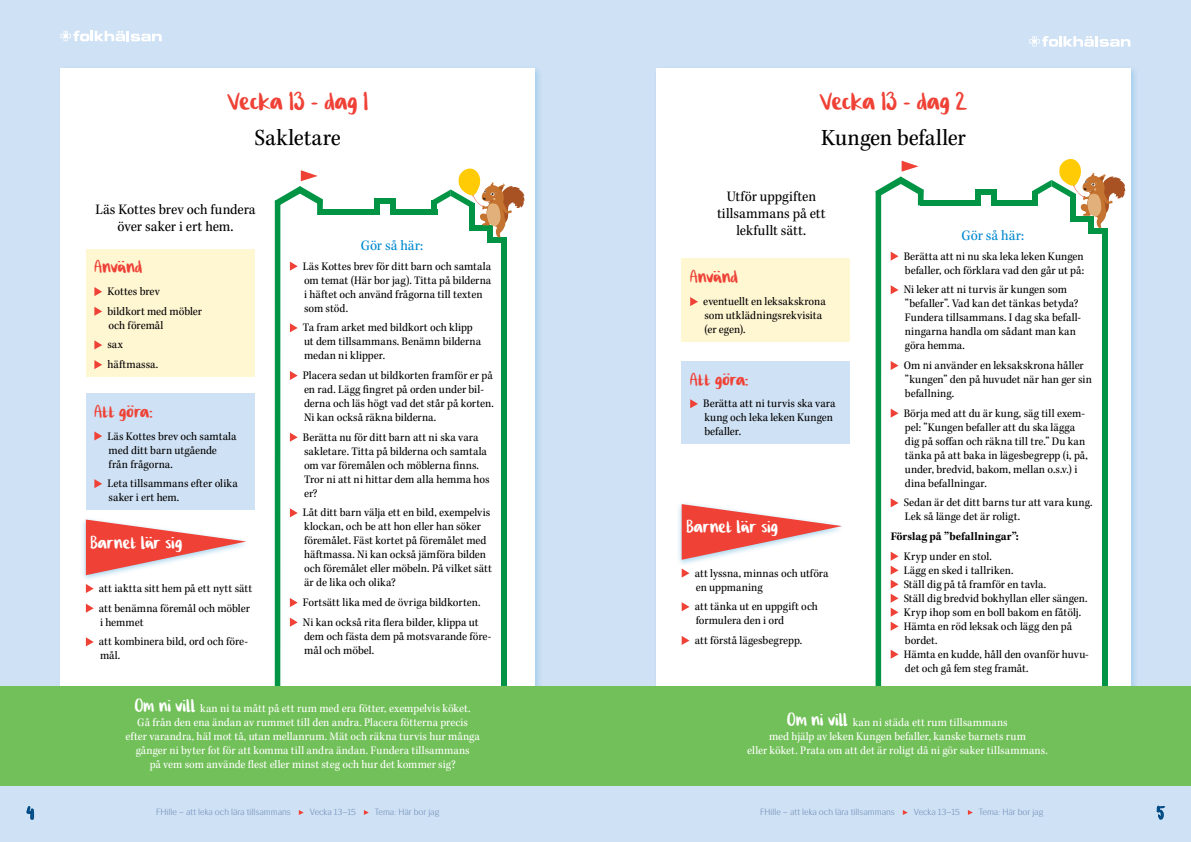
<style>
.page{position:relative;width:1191px;height:842px;background:#fff}
.page>*{position:absolute;margin:0;border:0;box-sizing:border-box;transform-origin:0 0}
.t1{font:32px "Cilla F Hscript";color:#ef4136}
.t2{font:24px "Kepler Std Scn";letter-spacing:-.005em;color:#000}
.t3{font:23px "Cilla F Hscript";color:#ef4136}
.t4{font:23px "Cilla F Hscript";letter-spacing:.005em;color:#fff}
.t5{font:22px "Cilla F Hscript";color:#004b85}
.t6{font:15px/17px "Kepler Std Scn";color:#000;text-align:center}
.t7{font:15px "Kepler Std Scn";color:#0089cf}
.t8{font:12px/14px "Kepler Std Scn";color:#000}
.t9{font:12px/14px "Kepler Std Scn";color:#fff;text-align:center}
.t10{font:12px "Kepler Std Bold Scn";letter-spacing:.005em;color:#000}
.t11{font:300 9px "Siri";color:#6e8db8}
.s1{font-family:"Cilla F Hscript";font-size:23px}
</style>
<div class="page">
<div style="left:0;top:0;width:595px;height:842px;background:#cfe1f4"></div>
<div style="left:595px;top:0;width:596px;height:842px;background:#cfe1f4"></div>
<div style="left:58px;top:65px;width:485px;height:717px;background:#0089cf;opacity:.2"></div>
<div style="left:61px;top:68px;width:474px;height:706px;background:#fff"></div>
<svg style="left:26px;top:806px;width:9px;height:14px"></svg>
<svg style="left:1156px;top:805px;width:9px;height:15px"></svg>
<div style="left:653px;top:65px;width:485px;height:717px;background:#0089cf;opacity:.2"></div>
<div style="left:656px;top:68px;width:474px;height:706px;background:#fff"></div>
<svg style="left:61px;top:31px;width:101px;height:10px"></svg>
<svg style="left:1029px;top:36px;width:101px;height:11px"></svg>
<svg style="left:902px;top:810px;width:5px;height:5px"></svg>
<svg style="left:968px;top:810px;width:4px;height:5px"></svg>
<svg style="left:299px;top:810px;width:5px;height:5px"></svg>
<svg style="left:364px;top:810px;width:5px;height:5px"></svg>
<div style="left:80px;top:516px;width:170px;height:66px;background:#1c90cf;opacity:.4"></div>
<svg style="left:86px;top:519px;width:160px;height:56px"></svg>
<svg style="left:86px;top:584px;width:8px;height:9px"></svg>
<svg style="left:86px;top:604px;width:8px;height:9px"></svg>
<svg style="left:86px;top:637px;width:8px;height:9px"></svg>
<div style="left:676px;top:501px;width:170px;height:66px;background:#1c90cf;opacity:.4"></div>
<svg style="left:681px;top:504px;width:161px;height:56px"></svg>
<svg style="left:681px;top:568px;width:8px;height:10px"></svg>
<svg style="left:681px;top:602px;width:8px;height:9px"></svg>
<svg style="left:681px;top:636px;width:8px;height:9px"></svg>
<div style="left:86px;top:249px;width:168px;height:128px;background:#fff6d2"></div>
<svg style="left:94px;top:287px;width:8px;height:9px"></svg>
<svg style="left:94px;top:307px;width:8px;height:9px"></svg>
<svg style="left:94px;top:340px;width:8px;height:9px"></svg>
<svg style="left:94px;top:360px;width:8px;height:9px"></svg>
<div style="left:681px;top:259px;width:169px;height:83px;background:#fff6d2"></div>
<svg style="left:690px;top:297px;width:8px;height:9px"></svg>
<div style="left:86px;top:393px;width:168px;height:117px;background:#cfe1f4"></div>
<svg style="left:94px;top:431px;width:8px;height:9px"></svg>
<svg style="left:94px;top:479px;width:8px;height:9px"></svg>
<div style="left:681px;top:361px;width:169px;height:83px;background:#cfe1f4"></div>
<svg style="left:690px;top:399px;width:8px;height:9px"></svg>
<div style="left:501px;top:238px;width:6px;height:484px;background:#009444"></div>
<div style="left:487px;top:238px;width:20px;height:5px;background:#009444"></div>
<div style="left:319px;top:209px;width:60px;height:6px;background:#009444"></div>
<div style="left:393px;top:210px;width:44px;height:5px;background:#009444"></div>
<div style="left:374px;top:199px;width:22px;height:5px;background:#009444"></div>
<div style="left:390px;top:199px;width:6px;height:16px;background:#009444"></div>
<div style="left:374px;top:199px;width:5px;height:16px;background:#009444"></div>
<svg style="left:431px;top:168px;width:94px;height:70px"></svg>
<svg style="left:275px;top:170px;width:48px;height:516px"></svg>
<div style="left:1102px;top:228px;width:5px;height:485px;background:#009444"></div>
<div style="left:1088px;top:228px;width:19px;height:5px;background:#009444"></div>
<div style="left:919px;top:200px;width:61px;height:5px;background:#009444"></div>
<div style="left:993px;top:200px;width:45px;height:5px;background:#009444"></div>
<div style="left:974px;top:189px;width:22px;height:6px;background:#009444"></div>
<div style="left:991px;top:189px;width:5px;height:16px;background:#009444"></div>
<div style="left:974px;top:189px;width:6px;height:16px;background:#009444"></div>
<svg style="left:1032px;top:159px;width:93px;height:69px"></svg>
<svg style="left:875px;top:161px;width:48px;height:525px"></svg>
<div style="left:0;top:686px;width:1191px;height:99px;background:#72c059"></div>
<h1 class="t1" style="left:227px;top:83px;width:142px">Vecka 13 - dag 1</h1>
<h2 class="t2" style="left:254px;top:124px;width:88px">Sakletare</h2>
<p class="t6" style="left:95px;top:201px;width:162px">Läs Kottes brev och fundera över saker i ert hem.</p>
<h3 class="t3" style="left:94px;top:254px;width:49px">Använd</h3>
<p class="t8" style="left:107px;top:282px;width:96px;line-height:19.7px">Kottes brev<br>bildkort med möbler</p>
<p class="t8" style="left:107px;top:316px;width:58px;line-height:19.7px">och föremål sax häftmassa.</p>
<h3 class="t3" style="left:94px;top:398px;width:60px">Att göra:</h3>
<p class="t8" style="left:107px;top:429px;width:131px">Läs Kottes brev och samtala med ditt barn utgående från frågorna.</p>
<p class="t8" style="left:107px;top:477px;width:132px">Leta tillsammans efter olika saker i ert hem.</p>
<h3 class="t4" style="left:91px;top:529px;width:93px">Barnet lär sig</h3>
<p class="t8" style="left:99px;top:579px;width:155px;line-height:19.7px">att iaktta sitt hem på ett nytt sätt att benämna föremål och möbler</p>
<p class="t8" style="left:99px;top:612px;width:151px;line-height:19.7px">i hemmet<br>att kombinera bild, ord och före-</p>
<p class="t8" style="left:100px;top:649px;width:22px">mål.</p>
<p class="t7" style="left:361px;top:237px;width:64px">Gör så här:</p>
<p class="t8" style="left:303px;top:259px;width:190px">Läs Kottes brev för ditt barn och samtala om temat (Här bor jag). Titta på bilderna i häftet och använd frågorna till texten som stöd.</p>
<p class="t8" style="left:303px;top:321px;width:180px">Ta fram arket med bildkort och klipp ut dem tillsammans. Benämn bilderna medan ni klipper.</p>
<p class="t8" style="left:303px;top:369px;width:192px">Placera sedan ut bildkorten framför er på en rad. Lägg fingret på orden under bil&shy;derna och läs högt vad det står på korten.<br>Ni kan också räkna bilderna.</p>
<p class="t8" style="left:303px;top:430px;width:188px">Berätta nu för ditt barn att ni ska vara sakletare. Titta på bilderna och samtala om var föremålen och möblerna finns.<br>Tror ni att ni hittar dem alla hemma hos er?</p>
<p class="t8" style="left:303px;top:506px;width:190px">Låt ditt barn välja ett en bild, exempelvis klockan, och be att hon eller han söker föremålet. Fäst kortet på föremålet med häftmassa. Ni kan också jämföra bilden och föremålet eller möbeln. På vilket sätt är de lika och olika?</p>
<p class="t8" style="left:303px;top:593px;width:179px;line-height:19.7px">Fortsätt lika med de övriga bildkorten.<br>Ni kan också rita flera bilder, klippa ut</p>
<p class="t8" style="left:304px;top:629px;width:189px">dem och fästa dem på motsvarande före&shy;mål och möbel.</p>
<p class="t9" style="left:126px;top:701px;width:356px"><span class="s1">Om ni vill</span> kan ni ta mått på ett rum med era fötter, exempelvis köket.<br>Gå från den ena ändan av rummet till den andra. Placera fötterna precis efter varandra, häl mot tå, utan mellanrum. Mät och räkna turvis hur många gånger ni byter fot för att komma till andra ändan. Fundera tillsammans<br>på vem som använde flest eller minst steg och hur det kommer sig?</p>
<h1 class="t1" style="left:819px;top:83px;width:149px">Vecka 13 - dag 2</h1>
<h2 class="t2" style="left:821px;top:124px;width:146px">Kungen befaller</h2>
<p class="t6" style="left:717px;top:188px;width:110px">Utför uppgiften tillsammans på ett lekfullt sätt.</p>
<h3 class="t3" style="left:690px;top:264px;width:49px">Använd</h3>
<p class="t8" style="left:703px;top:295px;width:124px">eventuellt en leksakskrona som utklädningsrekvisita (er egen).</p>
<h3 class="t3" style="left:690px;top:366px;width:60px">Att göra:</h3>
<p class="t8" style="left:703px;top:397px;width:134px">Berätta att ni turvis ska vara kung och leka leken Kungen befaller.</p>
<h3 class="t4" style="left:686px;top:514px;width:93px">Barnet lär sig</h3>
<p class="t8" style="left:694px;top:566px;width:135px">att lyssna, minnas och utföra en uppmaning</p>
<p class="t8" style="left:694px;top:600px;width:125px">att tänka ut en uppgift och formulera den i ord</p>
<p class="t8" style="left:694px;top:634px;width:109px">att förstå lägesbegrepp.</p>
<p class="t7" style="left:961px;top:227px;width:64px">Gör så här:</p>
<p class="t8" style="left:903px;top:249px;width:182px">Berätta att ni nu ska leka leken Kungen befaller, och förklara vad den går ut på:</p>
<p class="t8" style="left:903px;top:283px;width:179px">Ni leker att ni turvis är kungen som ”befaller”. Vad kan det tänkas betyda?<br>Fundera tillsammans. I dag ska befall&shy;ningarna handla om sådant man kan göra hemma.</p>
<p class="t8" style="left:903px;top:359px;width:190px">Om ni använder en leksakskrona håller ”kungen” den på huvudet när han ger sin befallning.</p>
<p class="t8" style="left:903px;top:406px;width:186px">Börja med att du är kung, säg till exem&shy;pel: ”Kungen befaller att du ska lägga dig på soffan och räkna till tre.” Du kan tänka på att baka in lägesbegrepp (i, på, under, bredvid, bakom, mellan o.s.v.) i dina befallningar.</p>
<p class="t8" style="left:903px;top:496px;width:190px">Sedan är det ditt barns tur att vara kung.<br>Lek så länge det är roligt.</p>
<p class="t10" style="left:890px;top:530px;width:130px">Förslag på ”befallningar”:</p>
<p class="t8" style="left:903px;top:549px;width:187px">Kryp under en stol.<br>Lägg en sked i tallriken.<br>Ställ dig på tå framför en tavla.<br>Ställ dig bredvid bokhyllan eller sängen.<br>Kryp ihop som en boll bakom en fåtölj.<br>Hämta en röd leksak och lägg den på bordet.<br>Hämta en kudde, håll den ovanför huvu&shy;det och gå fem steg framåt.</p>
<p class="t9" style="left:747px;top:715px;width:302px"><span class="s1">Om ni vill</span> kan ni städa ett rum tillsammans<br>med hjälp av leken Kungen befaller, kanske barnets rum<br>eller köket. Prata om att det är roligt då ni gör saker tillsammans.</p>
<h3 class="t5" style="left:27px;top:801px;width:8px">4</h3>
<h3 class="t5" style="left:1157px;top:801px;width:9px">5</h3>
<p class="t11" style="left:156px;top:807px;width:136px">FHille – att leka och lära tillsammans</p>
<p class="t11" style="left:310px;top:807px;width:48px">Vecka 13–15</p>
<p class="t11" style="left:375px;top:807px;width:66px">Tema: Här bor jag</p>
<p class="t11" style="left:760px;top:807px;width:136px">FHille – att leka och lära tillsammans</p>
<p class="t11" style="left:913px;top:807px;width:48px">Vecka 13–15</p>
<p class="t11" style="left:978px;top:807px;width:66px">Tema: Här bor jag</p>
</div>
